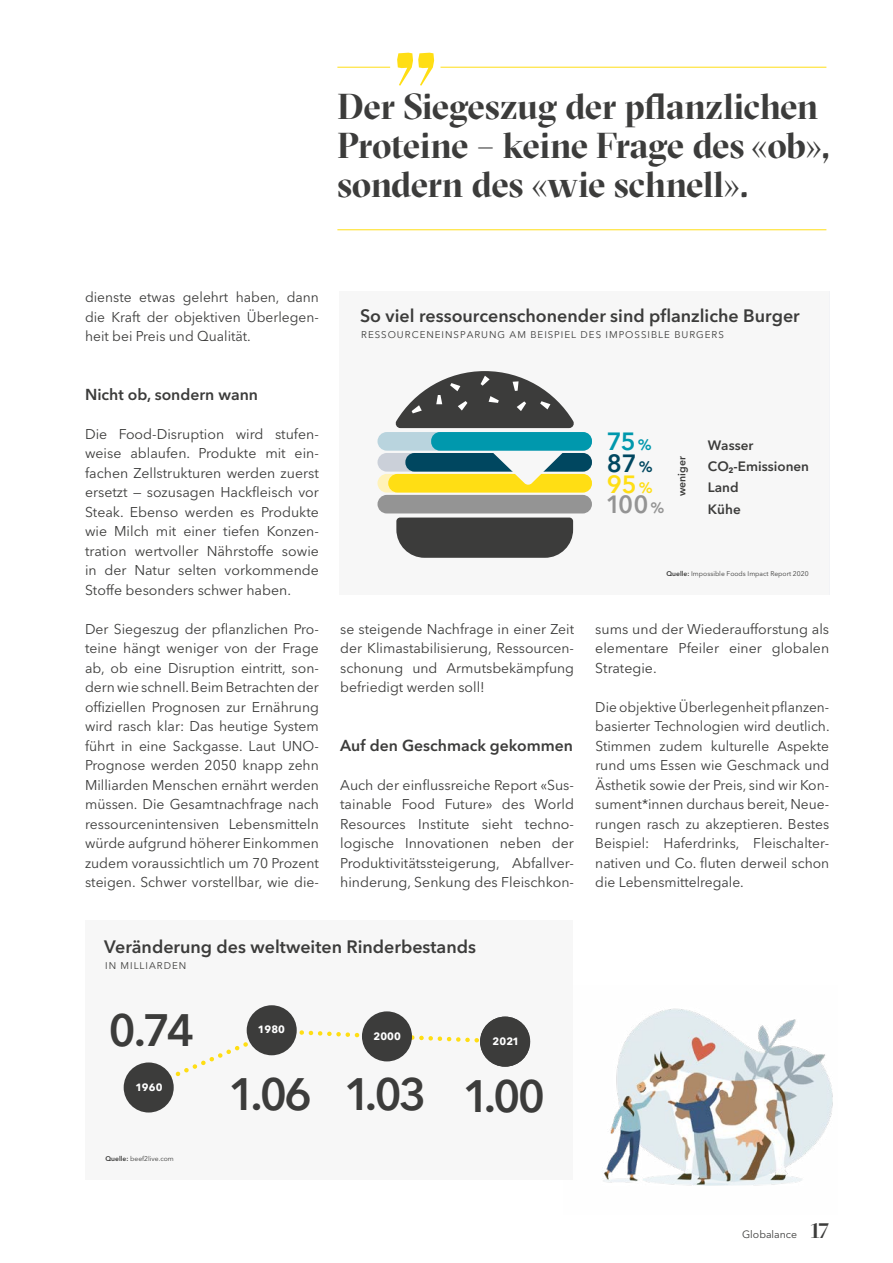
<style>
.page{position:relative;width:893px;height:1263px;background:#fff}
.page>*{position:absolute;margin:0;border:0;box-sizing:border-box;transform-origin:0 0}
.t1{font:600 45px "Avenir Next LT Pro";letter-spacing:-.06em;color:#3c3c3b}
.t2{font:700 36px/39px "GT Sectra Display";letter-spacing:-.02em;color:#3c3c3b}
.t3{font:600 24.75px/21.3px "Avenir Next LT Pro";color:#949494}
.t4{font:600 17.85px "Avenir Next LT Pro";color:#3c3c3b}
.t5{font:600 15.75px "Avenir Next LT Pro";color:#3c3c3b}
.t6{font:14.1px/19.5px "Avenir Next LT Pro";color:#3c3c3b;text-align:justify}
.t7{font:600 13.5px/21.3px "Avenir Next LT Pro";color:#3c3c3b}
.t8{font:700 10.5px "Avenir Next";letter-spacing:.005em;color:#fff}
.t9{font:10.5px "Avenir Next LT Pro";color:#3c3c3b}
.t10{font:600 10.5px "Avenir Next LT Pro";color:#3c3c3b}
.t11{font:9.75px "Avenir Next";letter-spacing:.1em;color:#3c3c3b}
.t12{font:6.75px "Avenir Next LT Pro";color:#3c3c3b}
.s1{font-weight:600}
.s2{color:#0098ad}
.s3{font-size:15px;color:#0098ad}
.s4{color:#004760}
.s5{font-size:15px;color:#004760}
.s6{color:#ffde14}
.s7{font-size:15px;color:#ffde14}
.s8{font-size:15px}
.s9{font-family:"GT Sectra Display";font-weight:700;font-size:21px}
</style>
<div class="page">
<img style="left:603px;top:1008px;width:230px;height:178px">
<div style="left:340px;top:291px;width:489px;height:304px;background:#f7f7f7"></div>
<svg style="left:396px;top:517px;width:177px;height:41px;background:#484847"></svg>
<div style="left:377px;top:432px;width:215px;height:19px;background:#b9d4de;border-radius:9px"></div>
<div style="left:377px;top:474px;width:215px;height:18px;background:#fff2b8;border-radius:9px"></div>
<div style="left:431px;top:432px;width:161px;height:19px;background:#0098ad;border-radius:9px"></div>
<div style="left:377px;top:453px;width:215px;height:19px;background:#cbd0d9;border-radius:9px"></div>
<div style="left:405px;top:453px;width:187px;height:19px;background:#004760;border-radius:9px"></div>
<div style="left:388px;top:474px;width:204px;height:18px;background:#ffde14;border-radius:9px"></div>
<div style="left:377px;top:495px;width:215px;height:18px;background:#949494;border-radius:9px"></div>
<svg style="left:395px;top:371px;width:179px;height:57px"></svg>
<svg style="left:492px;top:453px;width:72px;height:32px"></svg>
<hr style="left:440px;top:67px;width:386px;height:1px;background:#ffde14">
<svg style="left:397px;top:53px;width:37px;height:33px"></svg>
<hr style="left:337px;top:67px;width:53px;height:1px;background:#ffde14">
<hr style="left:337px;top:229px;width:489px;height:1px;background:#ffde14">
<div style="left:85px;top:920px;width:488px;height:260px;background:#f7f7f7"></div>
<svg style="left:175px;top:1027px;width:336px;height:50px"></svg>
<div style="left:124px;top:1062px;width:50px;height:50px;background:#3c3c3b;border-radius:50%"></div>
<svg style="left:480px;top:1016px;width:50px;height:50px"></svg>
<div style="left:480px;top:1017px;width:50px;height:50px;background:#3c3c3b;border-radius:50%"></div>
<div style="left:362px;top:1011px;width:50px;height:50px;background:#3c3c3b;border-radius:50%"></div>
<div style="left:247px;top:1005px;width:50px;height:50px;background:#3c3c3b;border-radius:50%"></div>
<h2 class="t2" style="left:337px;top:87px;width:494px">Der Siegeszug der pflanzlichen<br>Proteine – keine Frage des «ob», sondern des «wie schnell».</h2>
<p class="t6" style="left:85px;top:287px;width:235px">dienste etwas gelehrt haben, dann die Kraft der objektiven Überlegen&shy;heit bei Preis und Qualität.</p>
<p class="t4" style="left:360px;top:305px;width:441px">So viel ressourcenschonender sind pflanzliche Burger</p>
<p class="t11" style="left:361px;top:326px;width:364px">RESSOURCENEINSPARUNG AM BEISPIEL DES IMPOSSIBLE BURGERS</p>
<p class="t5" style="left:85px;top:384px;width:174px">Nicht ob, sondern wann</p>
<p class="t6" style="left:85px;top:424px;width:235px">Die Food-Disruption wird stufen&shy;weise ablaufen. Produkte mit ein&shy;fachen Zellstrukturen werden zuerst ersetzt — sozusagen Hackfleisch vor Steak. Ebenso werden es Produkte wie Milch mit einer tiefen Konzen&shy;tration wertvoller Nährstoffe sowie in der Natur selten vorkommende Stoffe besonders schwer haben.</p>
<p class="t6" style="left:85px;top:619px;width:235px">Der Siegeszug der pflanzlichen Pro&shy;teine hängt weniger von der Frage ab, ob eine Disruption eintritt, son&shy;dern wie schnell. Beim Betrachten der offiziellen Prognosen zur Ernährung wird rasch klar: Das heutige System führt in eine Sackgasse. Laut UNO-Prognose werden 2050 knapp zehn Milliarden Menschen ernährt werden müssen. Die Gesamtnachfrage nach ressourcenintensiven Lebensmitteln würde aufgrund höherer Einkommen zudem voraussichtlich um 70 Prozent steigen. Schwer vorstellbar, wie die-</p>
<p class="t6" style="left:340px;top:619px;width:235px">se steigende Nachfrage in einer Zeit der Klimastabilisierung, Ressourcen&shy;schonung und Armutsbekämpfung befriedigt werden soll!</p>
<p class="t5" style="left:340px;top:735px;width:234px">Auf den Geschmack gekommen</p>
<p class="t6" style="left:340px;top:775px;width:235px">Auch der einflussreiche Report «Sus&shy;tainable Food Future» des World Resources Institute sieht techno&shy;logische Innovationen neben der Produktivitätssteigerung, Abfallver&shy;hinderung, Senkung des Fleischkon-</p>
<p class="t4" style="left:104px;top:936px;width:373px">Veränderung des weltweiten Rinderbestands</p>
<p class="t11" style="left:105px;top:957px;width:83px">IN MILLIARDEN</p>
<h1 class="t1" style="left:108px;top:1002px;width:88px">0.74</h1>
<p class="t8" style="left:258px;top:1021px;width:29px">1980</p>
<p class="t8" style="left:374px;top:1027px;width:29px">2000</p>
<p class="t8" style="left:493px;top:1032px;width:28px">2021</p>
<p class="t8" style="left:135px;top:1078px;width:29px">1960</p>
<p class="t12" style="left:105px;top:1155px;width:70px"><span class="s1">Quelle:</span> beef2live.com</p>
<h1 class="t1" style="left:229px;top:1067px;width:318px">1.06 1.03 1.00</h1>
<h3 class="t3" style="left:606px;top:430px;width:60px"><span class="s2">75</span><span class="s3">%<br></span><span class="s4">87</span><span class="s5">%<br></span><span class="s6">95</span><span class="s7">%<br></span>100<span class="s8">%</span></h3>
<p class="t10" style="left:675px;top:496px;width:41px;rotate:-90deg">weniger</p>
<p class="t7" style="left:708px;top:434px;width:103px">Wasser<br>CO<sub>2</sub>-Emissionen<br>Land<br>Kühe</p>
<p class="t12" style="left:666px;top:569px;width:144px"><span class="s1">Quelle:</span> Impossible Foods Impact Report 2020</p>
<p class="t6" style="left:595px;top:619px;width:235px">sums und der Wiederaufforstung als elementare Pfeiler einer globalen Strategie.</p>
<p class="t6" style="left:595px;top:697px;width:236px;text-align:left">Die objektive Überlegenheit pflanzen&shy;basierter Technologien wird deutlich.<br>Stimmen zudem kulturelle Aspekte rund ums Essen wie Geschmack und Ästhetik sowie der Preis, sind wir Kon&shy;sument*innen durchaus bereit, Neue&shy;rungen rasch zu akzeptieren. Bestes Beispiel: Haferdrinks, Fleischalter&shy;nativen und Co. fluten derweil schon die Lebensmittelregale.</p>
<p class="t9" style="left:742px;top:1228px;width:89px">Globalance <span class="s9">17</span></p>
</div>
